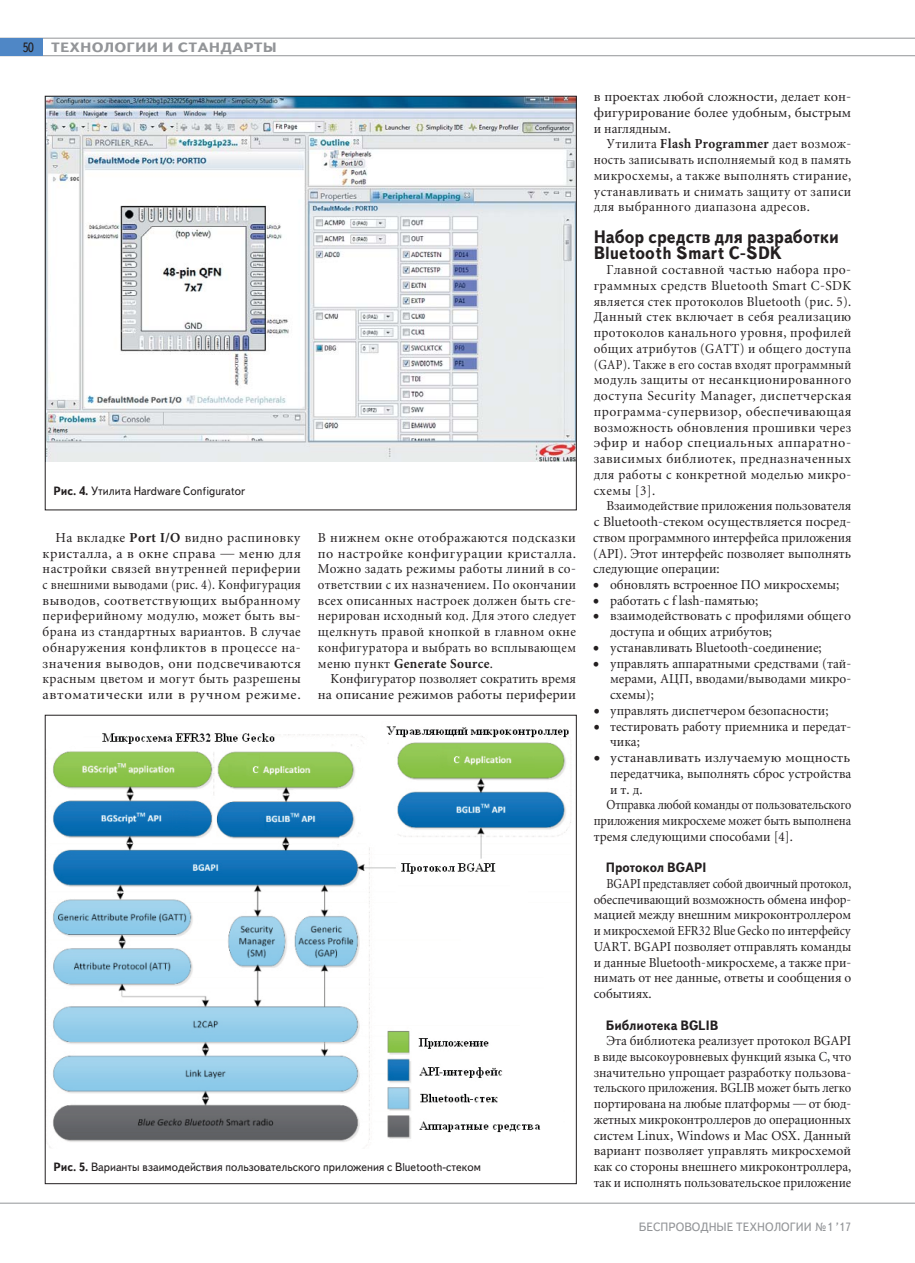
<style>
.page{position:relative;width:915px;height:1263px;background:#fff}
.page>*{position:absolute;margin:0;border:0;box-sizing:border-box;transform-origin:0 0}
.t1{font:700 18px/15.8px "Text Book C";color:#231f20;scale:.94 1}
.t2{font:13.5px/15.8px "Miniature";color:#231f20;text-align:justify}
.t3{font:13.5px/15.8px "Miniature";color:#231f20;text-align:justify;scale:.96 1}
.t4{font:13.5px/15.8px "Miniature";color:#231f20;text-align:justify;scale:.88 1}
.t5{font:13.5px "Miniature";color:#231f20;scale:.9 1}
.t6{font:700 13.5px "Text Book C";color:#231f20;scale:.95 1}
.t7{font:700 13.5px "Text Book C";letter-spacing:.01em;color:#939598;scale:1.17 1}
.t8{font:13.5px "Text Book C";color:#231f20;scale:.9 1}
.t9{font:12px "Text Book C";color:#231f20;scale:.95 1}
.t10{font:12px "Text Book C";color:#939598}
.s1{font-weight:700}
</style>
<div class="page">
<hr style="left:0;top:1203px;width:914px;height:1px;background:#939598">
<hr style="left:0;top:38px;width:914px;height:1px;background:#939598">
<hr style="left:0;top:55px;width:914px;height:1px;background:#939598">
<div style="left:0;top:38px;width:43px;height:18px;background:#4f87c6"></div>
<img style="left:47px;top:98px;width:527px;height:364px">
<img style="left:49px;top:726px;width:522px;height:422px">
<p class="t8" style="left:22px;top:39px;width:14px">50</p>
<p class="t7" style="left:51px;top:40px;width:194px">ТЕХНОЛОГИИ И СТАНДАРТЫ</p>
<p class="t9" style="left:53px;top:483px;width:203px"><span class="s1">Рис. 4.</span> Утилита Hardware Configurator</p>
<p class="t2" style="left:43px;top:531px;width:259px;text-indent:13px">На вкладке <span class="s1">Port I/O</span> видно распиновку кристалла, а в окне справа — меню для настройки связей внутренней периферии с внешними выводами (рис. 4). Конфигурация выводов, соответствующих выбранному периферийному модулю, может быть вы&shy;брана из стандартных вариантов. В случае обнаружения конфликтов в процессе на&shy;значения выводов, они подсвечиваются красным цветом и могут быть разрешены автоматически или в ручном режиме.</p>
<p class="t2" style="left:318px;top:531px;width:259px">В нижнем окне отображаются подсказки по настройке конфигурации кристалла.<br>Можно задать режимы работы линий в со&shy;ответствии с их назначением. По окончании всех описанных настроек должен быть сге&shy;нерирован исходный код. Для этого следует щелкнуть правой кнопкой в главном окне конфигуратора и выбрать во всплывающем меню пункт <span class="s1">Generate Source</span>.</p>
<p class="t3" style="left:318px;top:672px;width:270px;text-align:right">Конфигуратор позволяет сократить время на описание режимов работы периферии</p>
<p class="t9" style="left:53px;top:1160px;width:451px"><span class="s1">Рис. 5.</span> Варианты взаимодействия пользовательского приложения с Bluetooth-стеком</p>
<p class="t2" style="left:593px;top:90px;width:259px">в проектах любой сложности, делает кон&shy;фигурирование более удобным, быстрым и наглядным.</p>
<p class="t3" style="left:593px;top:137px;width:270px;text-indent:13px">Утилита <span class="s1">Flash Programmer</span> дает возмож&shy;ность записывать исполняемый код в память микросхемы, а также выполнять стирание, устанавливать и снимать защиту от записи для выбранного диапазона адресов.</p>
<h1 class="t1" style="left:593px;top:229px;width:262px">Набор средств для разработки<br>Bluetooth Smart C-SDK</h1>
<p class="t2" style="left:593px;top:263px;width:259px;text-indent:13px">Главной составной частью набора про&shy;граммных средств Bluetooth Smart C-SDK является стек протоколов Bluetooth (рис. 5).<br>Данный стек включает в себя реализацию протоколов канального уровня, профилей общих атрибутов (GATT) и общего доступа (GAP). Также в его состав входят программный модуль защиты от несанкционированного доступа Security Manager, диспетчерская программа-супервизор, обеспечивающая возможность обновления прошивки через эфир и набор специальных аппаратно&shy;зависимых библиотек, предназначенных для работы с конкретной моделью микро&shy;схемы [3].</p>
<p class="t3" style="left:593px;top:499px;width:270px;text-indent:13px">Взаимодействие приложения пользователя с Bluetooth-стеком осуществляется посред&shy;ством программного интерфейса приложения (API). Этот интерфейс позволяет выполнять следующие операции:</p>
<p class="t3" style="left:593px;top:578px;width:258px">• обновлять встроенное ПО микросхемы;</p>
<p class="t3" style="left:593px;top:594px;width:173px">• работать с flash-памятью;</p>
<p class="t2" style="left:610px;top:609px;width:242px;text-indent:-17px">• взаимодействовать с профилями общего доступа и общих атрибутов;</p>
<p class="t3" style="left:593px;top:641px;width:240px">• устанавливать Bluetooth-соединение;</p>
<p class="t3" style="left:610px;top:657px;width:253px;text-indent:-17px">• управлять аппаратными средствами (тай&shy;мерами, АЦП, вводами/выводами микро&shy;схемы);</p>
<p class="t3" style="left:593px;top:704px;width:246px">• управлять диспетчером безопасности;</p>
<p class="t3" style="left:610px;top:719px;width:252px;text-indent:-16px">• тестировать работу приемника и передат&shy;чика;</p>
<p class="t2" style="left:593px;top:751px;width:258px">• устанавливать излучаемую мощность</p>
<p class="t3" style="left:610px;top:767px;width:252px">передатчика, выполнять сброс устройства</p>
<p class="t3" style="left:610px;top:782px;width:35px">и т. д.</p>
<p class="t4" style="left:606px;top:798px;width:279px">Отправка любой команды от пользовательского</p>
<p class="t5" style="left:593px;top:815px;width:287px">приложения микросхеме может быть выполнена</p>
<p class="t3" style="left:593px;top:830px;width:209px">тремя следующими способами [4].</p>
<p class="t6" style="left:605px;top:860px;width:107px">Протокол BGAPI</p>
<p class="t4" style="left:593px;top:877px;width:294px;text-indent:13px">BGAPI представляет собой двоичный протокол, обеспечивающий возможность обмена инфор&shy;мацией между внешним микроконтроллером и микросхемой EFR32 Blue Gecko по интерфейсу UART. BGAPI позволяет отправлять команды и данные Bluetooth-микросхеме, а также при&shy;нимать от нее данные, ответы и сообщения о событиях.</p>
<p class="t6" style="left:605px;top:1017px;width:120px">Библиотека BGLIB</p>
<p class="t3" style="left:593px;top:1034px;width:270px;text-indent:13px">Эта библиотека реализует протокол BGAPI в виде высокоуровневых функций языка C, что значительно упрощает разработку пользова&shy;тельского приложения. BGLIB может быть легко портирована на любые платформы — от бюд&shy;жетных микроконтроллеров до операционных систем Linux, Windows и Mac OSX. Данный вариант позволяет управлять микросхемой как со стороны внешнего микроконтроллера, так и исполнять пользовательское приложение</p>
<p class="t10" style="left:638px;top:1220px;width:214px">БЕСПРОВОДНЫЕ ТЕХНОЛОГИИ №1 ’17</p>
</div>
